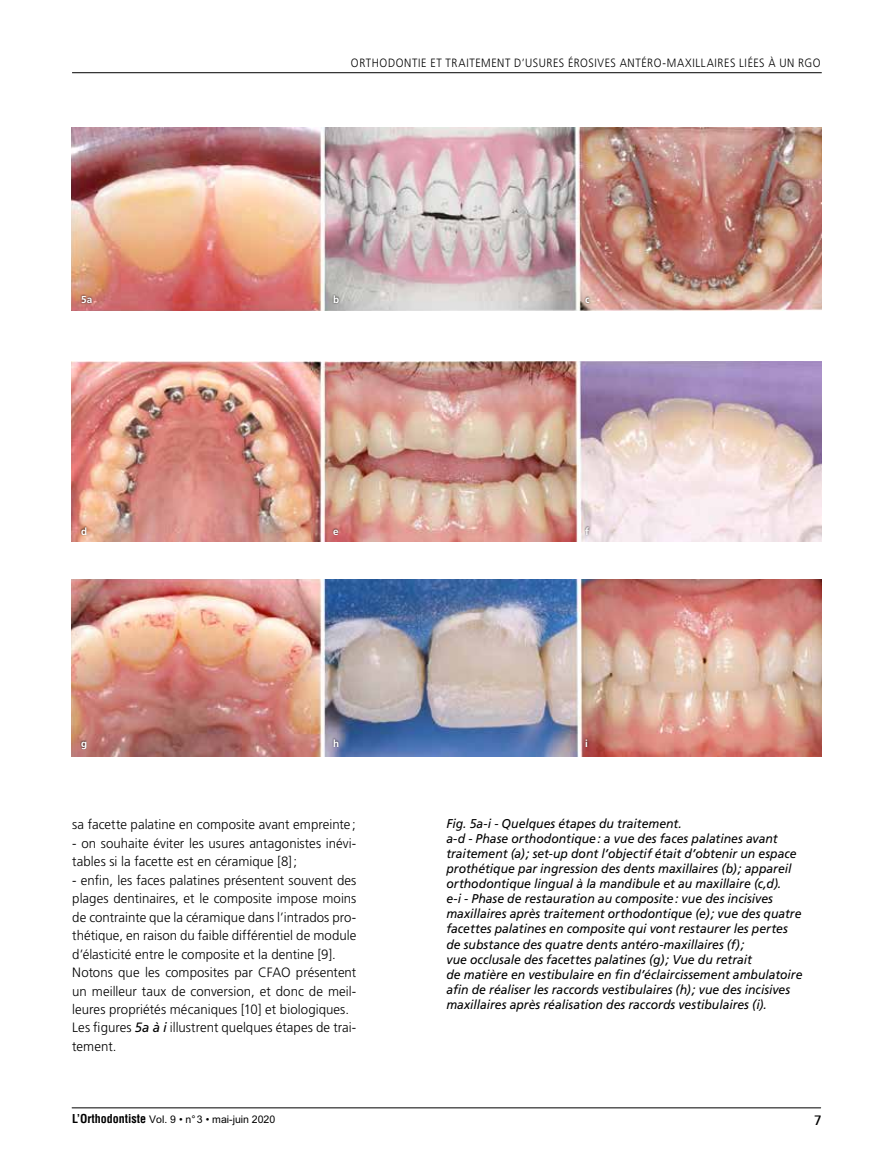
<style>
.page{position:relative;width:893px;height:1149px;background:#fff}
.page>*{position:absolute;margin:0;border:0;box-sizing:border-box;transform-origin:0 0}
.t1{font:700 15px "Rotis Sans Serif";color:#000}
.t2{font:300 13.5px/18.5px "Frutiger";letter-spacing:.005em;color:#000}
.t3{font:italic 12.75px/15px "Frutiger";color:#000;scale:.96 1}
.t4{font:300 12px "Frutiger";letter-spacing:.055em;color:#000;scale:.9 1}
.t5{font:10.5px "M Arial";color:#000}
.t6{font:700 10.2px "Frutiger";color:#fff}
.s1{font-weight:400;font-style:italic}
.s2{font-family:"Helvetica";font-weight:700;font-stretch:condensed;font-size:12px}
</style>
<div class="page">
<hr style="left:72px;top:1107px;width:749px;height:1px;background:#000">
<hr style="left:72px;top:72px;width:750px;height:1px;background:#000">
<img style="left:72px;top:128px;width:749px;height:182px">
<img style="left:72px;top:361px;width:749px;height:180px">
<img style="left:72px;top:579px;width:749px;height:176px">
<div style="left:80px;top:294px;width:511px;height:10px;background:#000;opacity:.75"></div>
<div style="left:80px;top:525px;width:511px;height:11px;background:#000;opacity:.75"></div>
<div style="left:80px;top:737px;width:509px;height:13px;background:#000;opacity:.75"></div>
<p class="t4" style="left:351px;top:56px;width:523px">ORTHODONTIE ET TRAITEMENT D’USURES ÉROSIVES ANTÉRO-MAXILLAIRES LIÉES À UN RGO</p>
<p class="t6" style="left:81px;top:293px;width:13px">5a</p>
<p class="t6" style="left:333px;top:293px;width:8px">b</p>
<p class="t6" style="left:585px;top:293px;width:6px">c</p>
<p class="t6" style="left:81px;top:525px;width:8px">d</p>
<p class="t6" style="left:333px;top:525px;width:7px">e</p>
<p class="t6" style="left:585px;top:525px;width:5px">f</p>
<p class="t6" style="left:81px;top:737px;width:8px">g</p>
<p class="t6" style="left:333px;top:737px;width:8px">h</p>
<p class="t6" style="left:585px;top:737px;width:4px">i</p>
<p class="t2" style="left:72px;top:815px;width:285px">sa facette palatine en composite avant empreinte;</p>
<p class="t2" style="left:72px;top:833px;width:286px">- on souhaite éviter les usures antagonistes inévi&shy;tables si la facette est en céramique [8];</p>
<p class="t2" style="left:72px;top:870px;width:286px">- enfin, les faces palatines présentent souvent des plages dentinaires, et le composite impose moins de contrainte que la céramique dans l’intrados pro&shy;thétique, en raison du faible différentiel de module d’élasticité entre le composite et la dentine [9].<br>Notons que les composites par CFAO présentent un meilleur taux de conversion, et donc de meil&shy;leures propriétés mécaniques [10] et biologiques.<br>Les figures <span class="s1">5a à i</span> illustrent quelques étapes de trai&shy;tement.</p>
<p class="t3" style="left:446px;top:816px;width:373px">Fig. 5a-i - Quelques étapes du traitement.<br>a-d - Phase orthodontique: a vue des faces palatines avant traitement (a); set-up dont l’objectif était d’obtenir un espace prothétique par ingression des dents maxillaires (b); appareil orthodontique lingual à la mandibule et au maxillaire (c,d).<br>e-i - Phase de restauration au composite: vue des incisives maxillaires après traitement orthodontique (e); vue des quatre facettes palatines en composite qui vont restaurer les pertes de substance des quatre dents antéro-maxillaires (f);<br>vue occlusale des facettes palatines (g); Vue du retrait<br>de matière en vestibulaire en fin d’éclaircissement ambulatoire afin de réaliser les raccords vestibulaires (h); vue des incisives maxillaires après réalisation des raccords vestibulaires (i).</p>
<p class="t5" style="left:72px;top:1112px;width:205px"><span class="s2">L’Orthodontiste</span> Vol. 9 • n°3 • mai-juin 2020</p>
<p class="t1" style="left:814px;top:1110px;width:10px">7</p>
</div>
